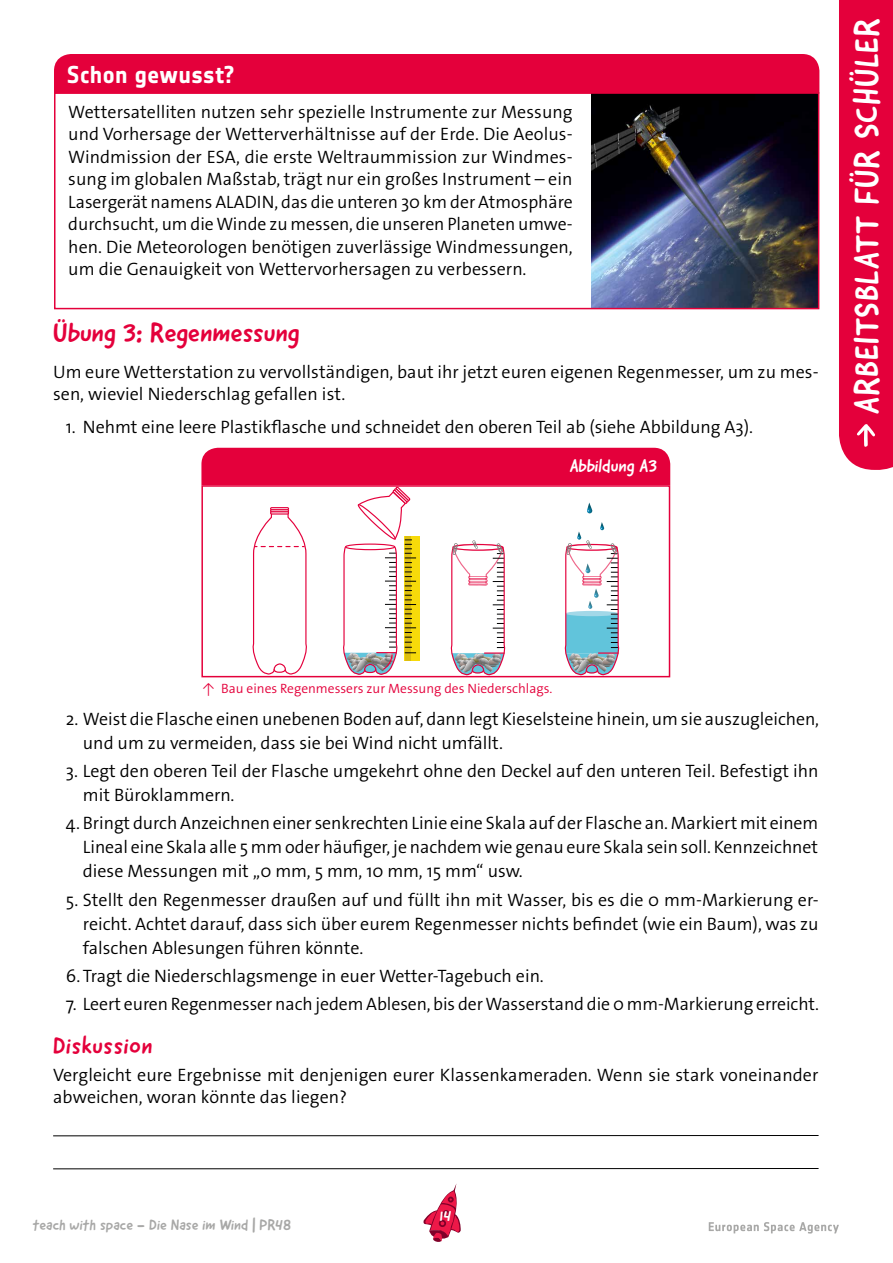
<style>
.page{position:relative;width:893px;height:1263px;background:#fff}
.page>*{position:absolute;margin:0;border:0;box-sizing:border-box;transform-origin:0 0}
.t1{font:34.5px "Good Dog New";letter-spacing:.02em;color:#fff}
.t2{font:27px "Good Dog New";color:#e4003b}
.t3{font:700 24px "Notes Esa";letter-spacing:.005em;color:#fff}
.t4{font:24px "Good Dog New";letter-spacing:.03em;color:#e4003b}
.t5{font:300 18px/22.5px "The Sans Os F";color:#000}
.t6{font:18px "Good Dog New";color:#fff}
.t7{font:15px "Good Dog New";color:#a8a8a7}
.t8{font:15px "Good Dog New";color:#fff}
.t9{font:300 13.5px "The Sans Os F";color:#e4003b}
</style>
<div class="page">
<svg style="left:709px;top:1222px;width:130px;height:11px"></svg>
<svg style="left:423px;top:1184px;width:38px;height:58px"></svg>
<div style="left:442px;top:1210px;width:8px;height:7px;border:2px solid #800029;border-radius:50%"></div>
<div style="left:439px;top:1220px;width:7px;height:7px;border:2px solid #800029;border-radius:50%"></div>
<svg style="left:201px;top:448px;width:469px;height:228px"></svg>
<hr style="left:53px;top:1135px;width:766px;height:1px;background:#000">
<hr style="left:53px;top:1168px;width:766px;height:1px;background:#000">
<div style="left:54px;top:54px;width:765px;height:38px;background:#e4003b"></div>
<img style="left:591px;top:95px;width:225px;height:211px">
<div style="left:54px;top:92px;width:765px;height:217px;border:2px solid #e4003b"></div>
<div style="left:839px;top:0;width:54px;height:470px;background:#e4003b"></div>
<h3 class="t3" style="left:67px;top:60px;width:169px">Schon gewusst?</h3>
<p class="t5" style="left:68px;top:101px;width:506px;text-align:justify">Wettersatelliten nutzen sehr spezielle Instrumente zur Messung und Vorhersage der Wetterverhältnisse auf der Erde. Die Aeolus-Windmission der ESA, die erste Weltraummission zur Windmes&shy;sung im globalen Maßstab, trägt nur ein großes Instrument – ein Lasergerät namens ALADIN, das die unteren 30 km der Atmosphäre durchsucht, um die Winde zu messen, die unseren Planeten umwe&shy;hen. Die Meteorologen benötigen zuverlässige Windmessungen, um die Genauigkeit von Wettervorhersagen zu verbessern.</p>
<h2 class="t2" style="left:53px;top:315px;width:248px">Übung 3: Regenmessung</h2>
<p class="t5" style="left:53px;top:360px;width:767px">Um eure Wetterstation zu vervollständigen, baut ihr jetzt euren eigenen Regenmesser, um zu mes&shy;sen, wieviel Niederschlag gefallen ist.</p>
<p class="t5" style="left:66px;top:415px;width:689px">1. Nehmt eine leere Plastikflasche und schneidet den oberen Teil ab (siehe Abbildung A3).</p>
<p class="t6" style="left:570px;top:454px;width:89px">Abbildung A3</p>
<h1 class="t1" style="left:845px;top:414px;width:397px;rotate:-90deg">ARBEITSBLATT FÜR SCHÜLER</h1>
<p class="t9" style="left:202px;top:680px;width:352px">↑ Bau eines Regenmessers zur Messung des Niederschlags.</p>
<p class="t5" style="left:83px;top:707px;width:738px;line-height:24px;text-indent:-17px">2. Weist die Flasche einen unebenen Boden auf, dann legt Kieselsteine hinein, um sie auszugleichen, und um zu vermeiden, dass sie bei Wind nicht umfällt.</p>
<p class="t5" style="left:83px;top:759px;width:737px;line-height:24px;text-indent:-17px">3. Legt den oberen Teil der Flasche umgekehrt ohne den Deckel auf den unteren Teil. Befestigt ihn mit Büroklammern.</p>
<p class="t5" style="left:83px;top:811px;width:737px;line-height:24px;text-align:justify;text-indent:-17px">4. Bringt durch Anzeichnen einer senkrechten Linie eine Skala auf der Flasche an. Markiert mit einem Lineal eine Skala alle 5 mm oder häufiger, je nachdem wie genau eure Skala sein soll. Kennzeichnet diese Messungen mit „0 mm, 5 mm, 10 mm, 15 mm“ usw.</p>
<p class="t5" style="left:83px;top:888px;width:737px;line-height:24px;text-align:justify;text-indent:-17px">5. Stellt den Regenmesser draußen auf und füllt ihn mit Wasser, bis es die 0 mm-Markierung er&shy;reicht. Achtet darauf, dass sich über eurem Regenmesser nichts befindet (wie ein Baum), was zu falschen Ablesungen führen könnte.</p>
<p class="t5" style="left:66px;top:965px;width:479px">6. Tragt die Niederschlagsmenge in euer Wetter-Tagebuch ein.</p>
<p class="t5" style="left:66px;top:993px;width:754px">7. Leert euren Regenmesser nach jedem Ablesen, bis der Wasserstand die 0 mm-Markierung erreicht.</p>
<h3 class="t4" style="left:53px;top:1030px;width:101px">Diskussion</h3>
<p class="t5" style="left:53px;top:1063px;width:767px">Vergleicht eure Ergebnisse mit denjenigen eurer Klassenkameraden. Wenn sie stark voneinander abweichen, woran könnte das liegen?</p>
<p class="t7" style="left:33px;top:1215px;width:260px">teach with space - Die Nase im Wind | PR48</p>
<p class="t8" style="left:440px;top:1206px;width:13px">14</p>
</div>
